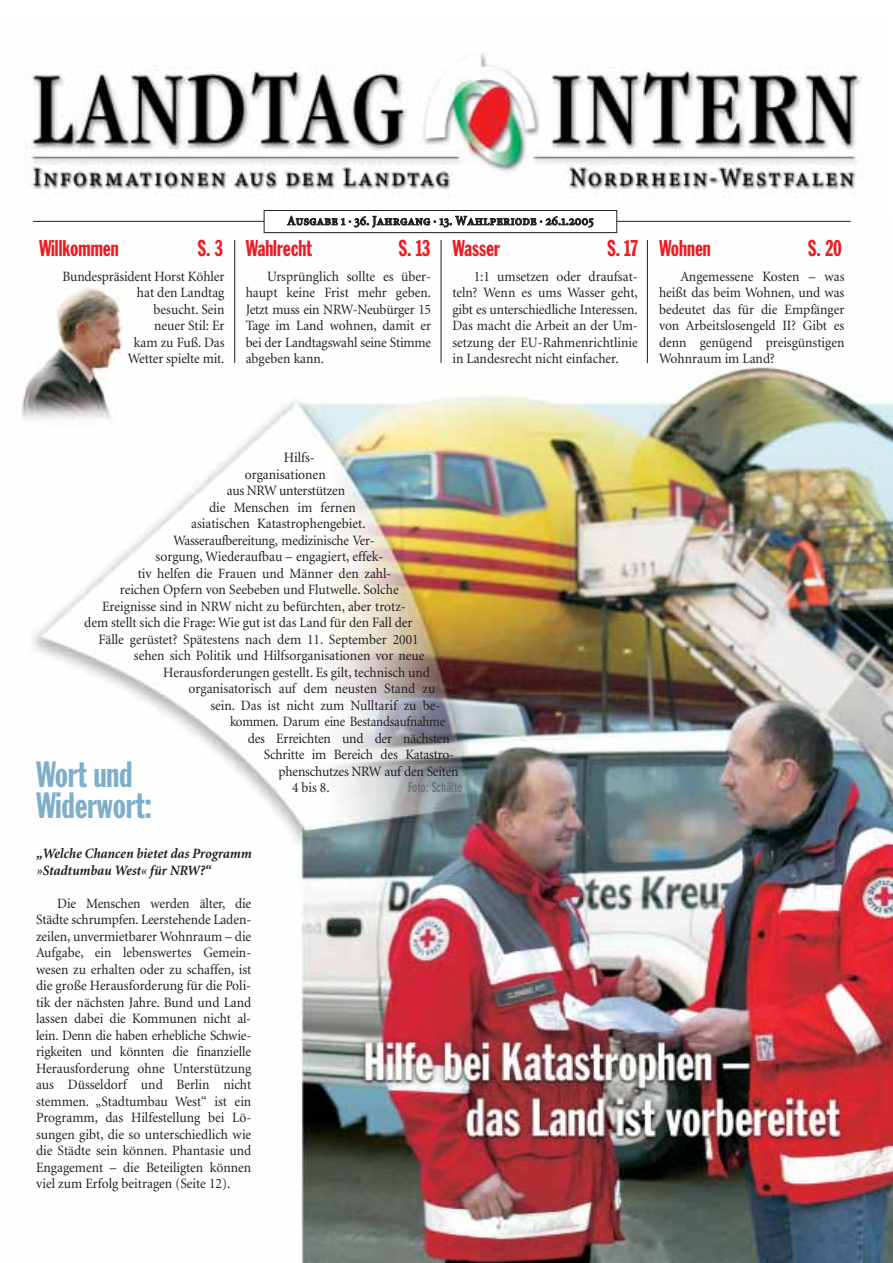
<style>
.page{position:relative;width:893px;height:1263px;background:#fff}
.page>*{position:absolute;margin:0;border:0;box-sizing:border-box;transform-origin:0 0}
.t1{font:36px/31px "Franklin Gothic Extra Cond";color:#7eaecc}
.t2{font:22.5px "Franklin Gothic Extra Cond";color:#ed1c24}
.t3{font:14.25px/16.5px "Minion";color:#231f20;text-align:justify;scale:.95 1}
.t4{font:italic 700 14.25px/16.5px "Minion";color:#231f20;scale:.95 1}
.t5{font:14.25px "Minion";color:#231f20;scale:.93 1}
.t6{font:14.25px "Minion";color:#231f20;scale:.91 1}
.t7{font:14.25px "Minion";letter-spacing:-.02em;color:#231f20;scale:.95 1}
.t8{font:13.5px "WDR Minion Caps";color:#231f20}
.t9{font:700 condensed 13.5px "DIN Neuzeit Grotesk";color:#6c6e70;scale:.95 1}
</style>
<div class="page">
<img style="left:21px;top:216px;width:871px;height:1047px">
<img style="left:23px;top:53px;width:839px;height:163px">
<hr style="left:647px;top:240px;width:1px;height:123px;background:#231f20">
<hr style="left:441px;top:240px;width:1px;height:123px;background:#231f20">
<hr style="left:33px;top:221px;width:817px;height:1px;background:#231f20">
<div style="left:264px;top:211px;width:352px;height:22px;background:#fff"></div>
<div style="left:264px;top:210px;width:353px;height:23px;border:1px solid #231f20"></div>
<hr style="left:234px;top:240px;width:1px;height:123px;background:#231f20">
<h2 class="t2" style="left:39px;top:240px;width:81px">Willkommen</h2>
<h2 class="t2" style="left:198px;top:240px;width:26px">S. 3</h2>
<p class="t3" style="left:62px;top:269px;width:172px;text-align:right">Bundespräsident Horst Köhler hat den Landtag<br>besucht. Sein<br>neuer Stil: Er<br>kam zu Fuß. Das<br>Wetter spielte mit.</p>
<p class="t8" style="left:287px;top:212px;width:308px">Ausgabe 1 · 36. Jahrgang · 13. Wahlperiode · 26.1.2005</p>
<h2 class="t2" style="left:246px;top:240px;width:68px">Wahlrecht</h2>
<h2 class="t2" style="left:399px;top:240px;width:33px">S. 13</h2>
<p class="t3" style="left:246px;top:269px;width:197px;text-indent:21px">Ursprünglich sollte es über&shy;haupt keine Frist mehr geben.<br>Jetzt muss ein NRW-Neubürger 15<br>Tage im Land wohnen, damit er bei der Landtagswahl seine Stimme abgeben kann.</p>
<h2 class="t2" style="left:452px;top:240px;width:49px">Wasser</h2>
<h2 class="t2" style="left:607px;top:240px;width:32px">S. 17</h2>
<p class="t3" style="left:452px;top:269px;width:197px;text-indent:21px">1:1 umsetzen oder draufsat&shy;teln? Wenn es ums Wasser geht, gibt es unterschiedliche Interessen.<br>Das macht die Arbeit an der Um&shy;setzung der EU-Rahmenrichtlinie in Landesrecht nicht einfacher.</p>
<h2 class="t2" style="left:659px;top:240px;width:53px">Wohnen</h2>
<h2 class="t2" style="left:808px;top:240px;width:35px">S. 20</h2>
<p class="t3" style="left:659px;top:269px;width:197px;text-indent:21px">Angemessene Kosten – was heißt das beim Wohnen, und was bedeutet das für die Empfänger von Arbeitslosengeld II? Gibt es denn genügend preisgünstigen Wohnraum im Land?</p>
<p class="t3" style="left:284px;top:450px;width:34px">Hilfs-</p>
<p class="t3" style="left:245px;top:467px;width:87px">organisationen</p>
<p class="t7" style="left:227px;top:485px;width:126px">aus NRW unterstützen</p>
<p class="t3" style="left:209px;top:500px;width:156px">die Menschen im fernen</p>
<p class="t3" style="left:191px;top:516px;width:185px">asiatischen Katastrophengebiet.</p>
<p class="t5" style="left:173px;top:534px;width:218px">Wasseraufbereitung, medizinische Ver-</p>
<p class="t3" style="left:155px;top:549px;width:241px">sorgung, Wiederaufbau – engagiert, effek-</p>
<p class="t3" style="left:138px;top:566px;width:268px">tiv helfen die Frauen und Männer den zahl-</p>
<p class="t3" style="left:120px;top:582px;width:295px">reichen Opfern von Seebeben und Flutwelle. Solche</p>
<p class="t3" style="left:102px;top:599px;width:321px">Ereignisse sind in NRW nicht zu befürchten, aber trotz-</p>
<p class="t3" style="left:84px;top:615px;width:347px">dem stellt sich die Frage: Wie gut ist das Land für den Fall der</p>
<p class="t3" style="left:98px;top:632px;width:338px">Fälle gerüstet? Spätestens nach dem 11. September 2001</p>
<p class="t3" style="left:134px;top:648px;width:307px">sehen sich Politik und Hilfsorganisationen vor neue</p>
<p class="t3" style="left:163px;top:665px;width:282px">Herausforderungen gestellt. Es gilt, technisch und</p>
<p class="t3" style="left:188px;top:681px;width:261px">organisatorisch auf dem neusten Stand zu</p>
<p class="t3" style="left:210px;top:698px;width:243px">sein. Das ist nicht zum Nulltarif zu be-</p>
<p class="t6" style="left:230px;top:716px;width:238px">kommen. Darum eine Bestandsaufnahme</p>
<p class="t3" style="left:248px;top:731px;width:214px">des Erreichten und der nächsten</p>
<p class="t3" style="left:264px;top:747px;width:202px">Schritte im Bereich des Katastro-</p>
<p class="t3" style="left:278px;top:764px;width:191px">phenschutzes NRW auf den Seiten</p>
<p class="t3" style="left:292px;top:780px;width:41px">4 bis 8.</p>
<p class="t9" style="left:408px;top:782px;width:59px">Foto: Schälte</p>
<h1 class="t1" style="left:36px;top:761px;width:117px">Wort und<br>Widerwort:</h1>
<p class="t4" style="left:36px;top:846px;width:228px">„Welche Chancen bietet das Programm »Stadtumbau West« für NRW?“</p>
<p class="t3" style="left:36px;top:896px;width:228px;text-indent:21px">Die Menschen werden älter, die Städte schrumpfen. Leerstehende Laden&shy;zeilen, unvermietbarer Wohnraum – die Aufgabe, ein lebenswertes Gemein&shy;wesen zu erhalten oder zu schaffen, ist die große Herausforderung für die Poli&shy;tik der nächsten Jahre. Bund und Land lassen dabei die Kommunen nicht al&shy;lein. Denn die haben erhebliche Schwie&shy;rigkeiten und könnten die finanzielle Herausforderung ohne Unterstützung aus Düsseldorf und Berlin nicht stemmen. „Stadtumbau West“ ist ein Programm, das Hilfestellung bei Lö&shy;sungen gibt, die so unterschiedlich wie die Städte sein können. Phantasie und Engagement – die Beteiligten können viel zum Erfolg beitragen (Seite 12).</p>
</div>
